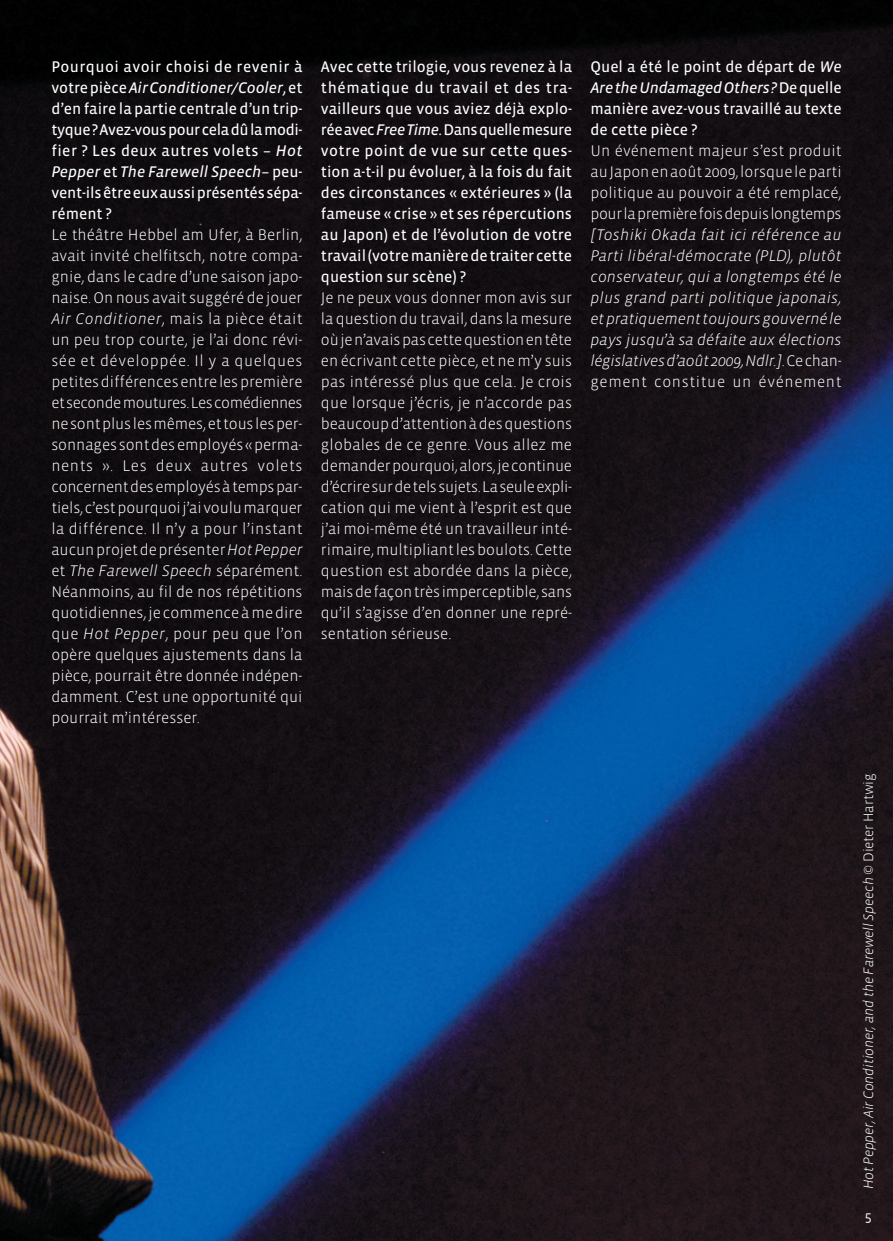
<style>
.page{position:relative;width:893px;height:1241px;background:#fff}
.page>*{position:absolute;margin:0;border:0;box-sizing:border-box;transform-origin:0 0}
.t1{font:300 15.75px/21px "Vista Sans OT";color:#fff;text-align:justify}
.t2{font:15.75px/21px "Vista Sans OT";color:#fff;text-align:justify}
.t3{font:italic 300 15.75px/21px "Vista Sans OT";letter-spacing:-.01em;color:#fff;text-align:justify}
.t4{font:italic 300 14px "Vista Sans OT";letter-spacing:-.015em;color:#fff}
.t5{font:14px "Vista Sans OT";color:#fff}
.s1{font-style:italic}
.s2{font-style:normal}
</style>
<div class="page">
<img style="left:0;top:0;width:893px;height:1240px">
<p class="t2" style="left:51px;top:56px;width:253px">Pourquoi avoir choisi de revenir à votrepièce<span class="s1">AirConditioner/Cooler</span>,et d’en faire la partie centrale d’un trip&shy;tyque?Avez-vouspourceladûlamodi&shy;fier ? Les deux autres volets – <span class="s1">Hot Pepper</span> et <span class="s1">The Farewell Speech</span>– peu&shy;vent-ilsêtreeuxaussiprésentéssépa&shy;rément ?</p>
<p class="t1" style="left:51px;top:224px;width:253px">Le théâtre Hebbel am Ufer, à Berlin, avait invité chelfitsch, notre compa&shy;gnie, dans le cadre d’une saison japo&shy;naise.On nous avait suggéré de jouer <span class="s1">Air Conditioner</span>, mais la pièce était un peu trop courte, je l’ai donc révi&shy;sée et développée. Il y a quelques petitesdifférencesentrelespremière etsecondemoutures.Lescomédiennes nesontpluslesmêmes,ettouslesper&shy;sonnagessontdesemployés«perma&shy;nents ». Les deux autres volets concernentdesemployésàtempspar&shy;tiels,c’estpourquoij’aivoulumarquer la différence. Il n’y a pour l’instant aucunprojetdeprésenter<span class="s1">HotPepper </span>et <span class="s1">The Farewell Speech</span> séparément.<br>Néanmoins, au fil de nos répétitions quotidiennes,jecommenceàmedire que <span class="s1">Hot Pepper</span>, pour peu que l’on opère quelques ajustements dans la pièce, pourrait être donnée indépen&shy;damment. C’est une opportunité qui pourrait m’intéresser.</p>
<p class="t2" style="left:321px;top:56px;width:253px">Avec cette trilogie, vous revenez à la thématique du travail et des tra&shy;vailleurs que vous aviez déjà explo&shy;réeavec<span class="s1">FreeTime</span>.Dansquellemesure votre point de vue sur cette ques&shy;tion a-t-il pu évoluer, à la fois du fait des circonstances « extérieures » (la fameuse « crise » et ses répercutions au Japon) et de l’évolution de votre travail(votremanièredetraitercette question sur scène) ?</p>
<p class="t1" style="left:321px;top:287px;width:253px">Je ne peux vous donner mon avis sur la question du travail, dans la mesure oùjen’avaispascettequestionentête en écrivant cette pièce, et ne m’y suis pas intéressé plus que cela. Je crois que lorsque j’écris, je n’accorde pas beaucoupd’attentionàdesquestions globales de ce genre. Vous allez me demanderpourquoi,alors,jecontinue d’écriresurdetelssujets.Laseuleexpli&shy;cation qui me vient à l’esprit est que j’ai moi-même été un travailleur inté&shy;rimaire,multipliantlesboulots.Cette question est abordée dans la pièce, maisdefaçontrèsimperceptible,sans qu’il s’agisse d’en donner une repré&shy;sentation sérieuse.</p>
<p class="t2" style="left:590px;top:56px;width:253px">Quel a été le point de départ de <span class="s1">We AretheUndamagedOthers?</span>Dequelle manière avez-vous travaillé au texte de cette pièce ?</p>
<p class="t1" style="left:590px;top:140px;width:253px">Un événement majeur s’est produit auJaponenaoût2009,lorsqueleparti politique au pouvoir a été remplacé, pourlapremièrefoisdepuislongtemps</p>
<p class="t3" style="left:590px;top:224px;width:253px">[Toshiki Okada fait ici référence au Parti libéral-démocrate (PLD), plutôt conservateur, qui a longtemps été le plus grand parti politique japonais, etpratiquementtoujoursgouvernéle pays jusqu’à sa défaite aux élections législativesd’août2009,Ndlr.]<span class="s2">.Cechan&shy;gement constitue un événement</span></p>
<p class="t4" style="left:860px;top:1189px;width:417px;rotate:-90deg">Hot Pepper, Air Conditioner, and the Farewell Speech <span class="s2">© Dieter Hartwig</span></p>
<p class="t5" style="left:865px;top:1207px;width:8px">5</p>
</div>
